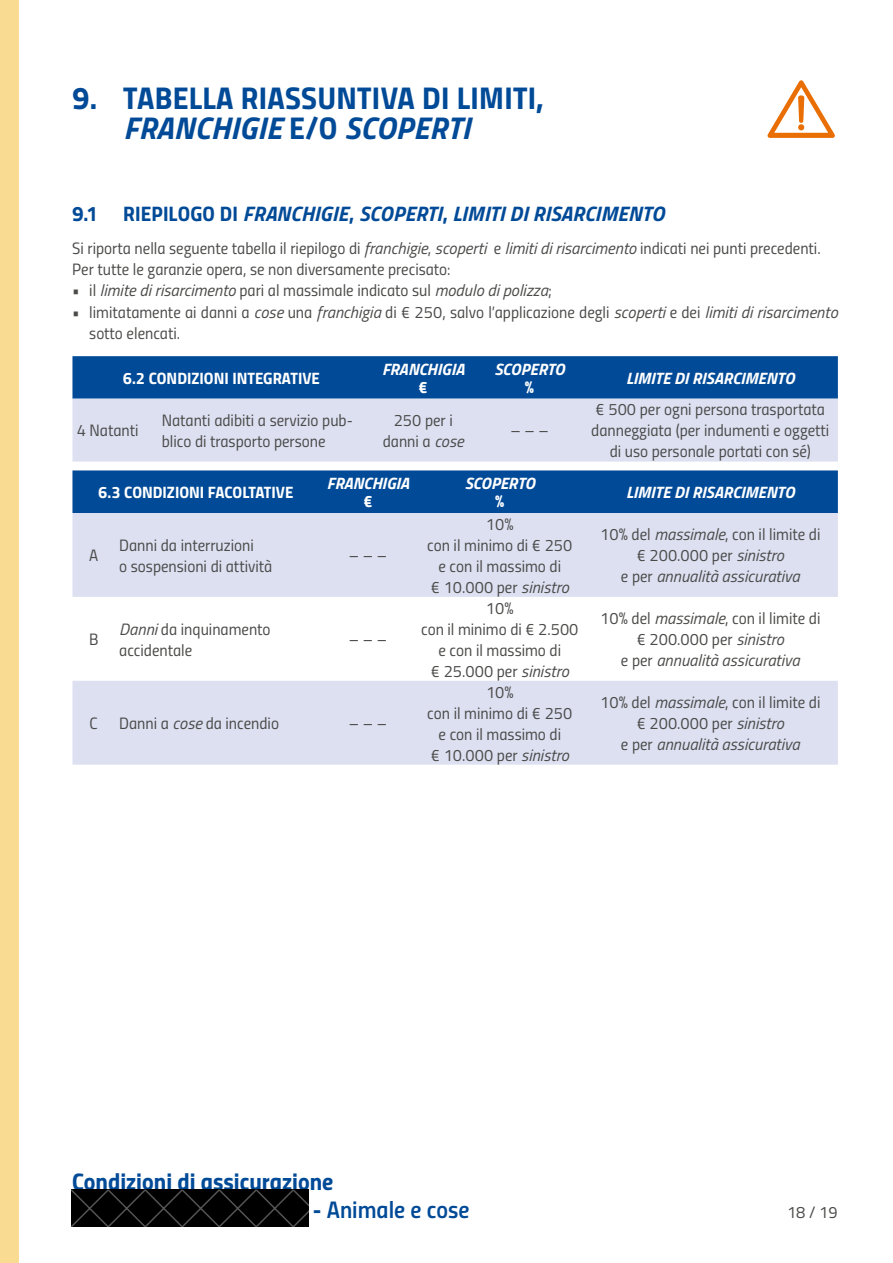
<style>
.page{position:relative;width:893px;height:1263px;background:#fff}
.page>*{position:absolute;margin:0;border:0;box-sizing:border-box;transform-origin:0 0}
.t1{font:31.5px "Titillium Bold Upright";letter-spacing:.01em;color:#004a97}
.t2{font:italic 700 31.5px "Titillium";letter-spacing:.01em;color:#004a97}
.t3{font:24px "Titillium Bold Upright";color:#004a97}
.t4{font:24px "Titillium Semibold Upright";color:#004a97}
.t5{font:italic 700 21px "Titillium";letter-spacing:.005em;color:#004a97}
.t6{font:16.5px/21px "Titillium Regular Upright";color:#4b4b4a;text-align:center}
.t7{font:italic 16.5px "Titillium";color:#4b4b4a}
.t8{font:italic 700 16.5px "Titillium";color:#fff}
.t9{font:16.5px "Titillium Bold Upright";color:#fff}
.s1{font-family:"Titillium Bold Upright";font-weight:400;font-style:normal}
.s2{font-family:"Titillium";font-style:italic}
.s3{font-family:"Titillium Regular Upright";font-style:normal}
.s4{font-family:"Titillium Bold Upright"}
</style>
<div class="page">
<div style="left:0;top:0;width:19px;height:1263px;background:#fadb92"></div>
<svg style="left:767px;top:80px;width:68px;height:58px"></svg>
<div style="left:72px;top:356px;width:766px;height:43px;background:#004a97"></div>
<div style="left:72px;top:399px;width:766px;height:63px;background:#dde0f1"></div>
<div style="left:72px;top:470px;width:766px;height:43px;background:#004a97"></div>
<svg style="left:72px;top:513px;width:766px;height:252px;fill:#dde0f1"></svg>
<svg style="left:71px;top:1190px;width:238px;height:37px"></svg>
<h1 class="t1" style="left:72px;top:73px;width:473px">9. TABELLA RIASSUNTIVA DI LIMITI,</h1>
<h1 class="t2" style="left:123px;top:103px;width:348px">FRANCHIGIE <span class="s1">E/O</span> SCOPERTI</h1>
<p class="t5" style="left:72px;top:197px;width:593px"><span class="s1">9.1 RIEPILOGO DI</span> FRANCHIGIE<span class="s1">,</span> SCOPERTI<span class="s1">,</span> LIMITI DI RISARCIMENTO</p>
<p class="t6" style="left:72px;top:237px;width:750px;text-align:left">Si riporta nella seguente tabella il riepilogo di <span class="s2">franchigie</span>, <span class="s2">scoperti</span> e <span class="s2">limiti di risarcimento</span> indicati nei punti precedenti.<br>Per tutte le garanzie opera, se non diversamente precisato:</p>
<p class="t7" style="left:72px;top:279px;width:481px"><span class="s3">• il</span> limite di risarcimento <span class="s3">pari al massimale indicato sul</span> modulo di polizza<span class="s3">;</span></p>
<p class="t6" style="left:89px;top:300px;width:750px;text-align:left;text-indent:-17px">• limitatamente ai danni a <span class="s2">cose</span> una <span class="s2">franchigia</span> di € 250, salvo l’applicazione degli <span class="s2">scoperti</span> e dei <span class="s2">limiti di risarcimento </span>sotto elencati.</p>
<p class="t9" style="left:123px;top:365px;width:199px">6.2 CONDIZIONI INTEGRATIVE</p>
<p class="t8" style="left:382px;top:356px;width:84px">FRANCHIGIA</p>
<p class="t9" style="left:419px;top:374px;width:11px">€</p>
<p class="t8" style="left:494px;top:356px;width:72px">SCOPERTO</p>
<p class="t9" style="left:525px;top:374px;width:11px">%</p>
<p class="t8" style="left:626px;top:365px;width:170px">LIMITE DI RISARCIMENTO</p>
<p class="t6" style="left:77px;top:419px;width:63px">4 Natanti</p>
<p class="t6" style="left:162px;top:409px;width:193px;text-align:left">Natanti adibiti a servizio pub&shy;blico di trasporto persone</p>
<p class="t6" style="left:383px;top:409px;width:83px">250 per i danni a <span class="s2">cose</span></p>
<p class="t6" style="left:510px;top:419px;width:40px">– – –</p>
<p class="t9" style="left:98px;top:479px;width:197px">6.3 CONDIZIONI FACOLTATIVE</p>
<p class="t8" style="left:327px;top:470px;width:84px">FRANCHIGIA</p>
<p class="t9" style="left:363px;top:488px;width:11px">€</p>
<p class="t8" style="left:465px;top:470px;width:72px">SCOPERTO</p>
<p class="t9" style="left:495px;top:488px;width:11px">%</p>
<p class="t6" style="left:591px;top:398px;width:240px">€ 500 per ogni persona trasportata danneggiata (per indumenti e oggetti di uso personale portati con sé)</p>
<p class="t8" style="left:626px;top:479px;width:170px">LIMITE DI RISARCIMENTO</p>
<p class="t6" style="left:89px;top:544px;width:11px">A</p>
<p class="t6" style="left:119px;top:533px;width:155px;text-align:left">Danni da interruzioni<br>o sospensioni di attività</p>
<p class="t6" style="left:89px;top:628px;width:11px">B</p>
<p class="t6" style="left:119px;top:617px;width:153px;text-align:left"><span class="s2">Danni</span> da inquinamento accidentale</p>
<p class="t6" style="left:349px;top:544px;width:40px">– – –</p>
<p class="t6" style="left:349px;top:628px;width:40px">– – –</p>
<p class="t6" style="left:90px;top:712px;width:10px">C</p>
<p class="t6" style="left:119px;top:712px;width:161px">Danni a <span class="s2">cose</span> da incendio</p>
<p class="t6" style="left:349px;top:712px;width:40px">– – –</p>
<p class="t6" style="left:427px;top:512px;width:147px">10%<br>con il minimo di € 250 e con il massimo di<br>€ 10.000 per <span class="s2">sinistro</span></p>
<p class="t6" style="left:600px;top:523px;width:222px">10% del <span class="s2">massimale</span>, con il limite di € 200.000 per <span class="s2">sinistro</span></p>
<p class="t7" style="left:621px;top:564px;width:180px"><span class="s3">e per</span> annualità assicurativa</p>
<p class="t6" style="left:421px;top:596px;width:159px">10%<br>con il minimo di € 2.500 e con il massimo di<br>€ 25.000 per <span class="s2">sinistro</span></p>
<p class="t6" style="left:600px;top:607px;width:222px">10% del <span class="s2">massimale</span>, con il limite di € 200.000 per <span class="s2">sinistro</span></p>
<p class="t7" style="left:621px;top:648px;width:180px"><span class="s3">e per</span> annualità assicurativa</p>
<p class="t6" style="left:427px;top:680px;width:147px">10%<br>con il minimo di € 250 e con il massimo di<br>€ 10.000 per <span class="s2">sinistro</span></p>
<p class="t6" style="left:600px;top:691px;width:222px">10% del <span class="s2">massimale</span>, con il limite di € 200.000 per <span class="s2">sinistro</span></p>
<p class="t7" style="left:621px;top:732px;width:180px"><span class="s3">e per</span> annualità assicurativa</p>
<h2 class="t3" style="left:72px;top:1162px;width:263px">Condizioni di assicurazione</h2>
<h2 class="t4" style="left:313px;top:1191px;width:158px"><span class="s4">-</span> Animale e cose</h2>
<p class="t6" style="left:787px;top:1201px;width:52px">18 / 19</p>
</div>
